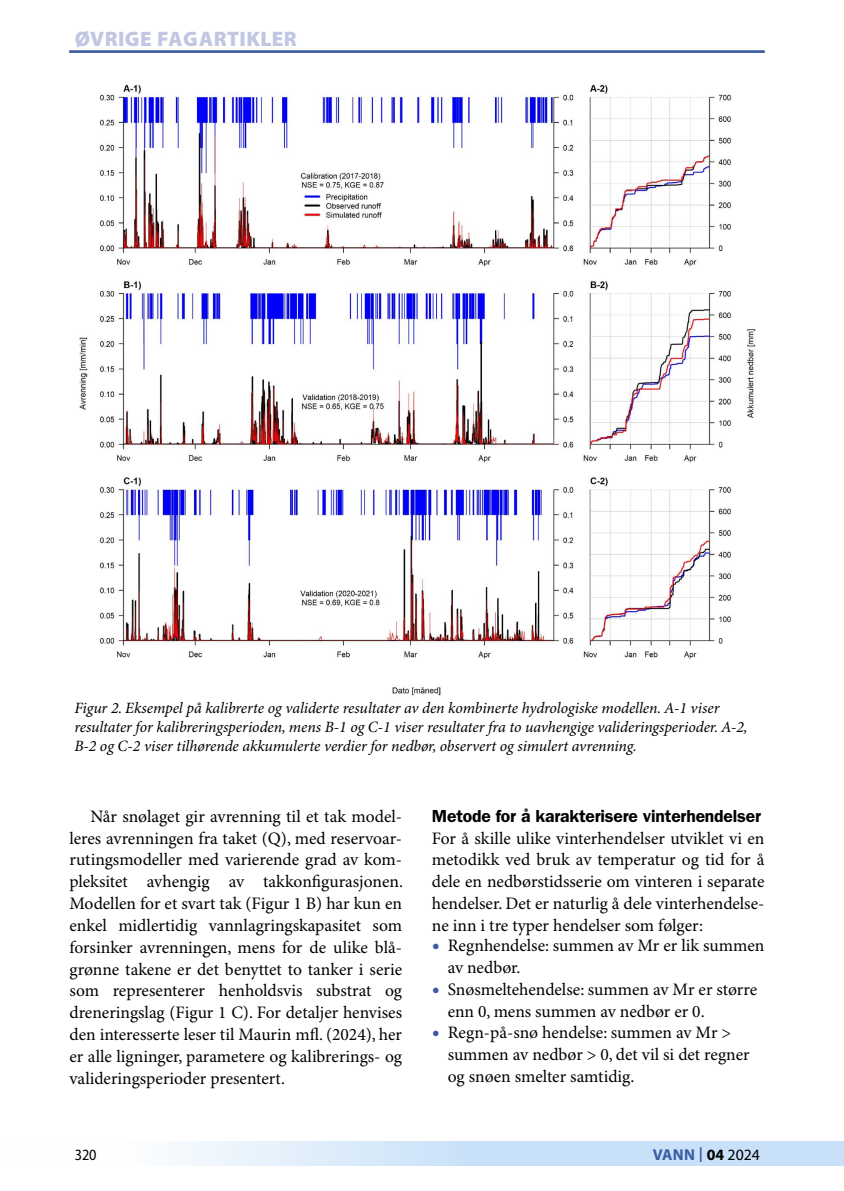
<style>
.page{position:relative;width:844px;height:1191px;background:#fff}
.page>*{position:absolute;margin:0;border:0;box-sizing:border-box;transform-origin:0 0}
.t1{font:900 21px "Myriad Pro";letter-spacing:.02em;color:#c1c7e3}
.t2{font:17.5px/21.9px "Minion Pro";color:#000}
.t3{font:600 17.5px "Franklin Gothic";letter-spacing:-.01em;color:#000}
.t4{font:italic 15.75px/19.2px "Minion Pro";letter-spacing:-.005em;color:#000}
.t5{font:700 15.75px "Myriad Pro";letter-spacing:.01em;color:#3c5ba3}
.t6{font:15.75px "Myriad Pro";color:#000;scale:.9 1}
.s1{font-size:21px;color:#3c5ba3}
.s2{font-weight:400;font-size:21.88px}
.s3{color:#000}
.s4{font-weight:400;color:#000}
</style>
<div class="page">
<svg style="left:180px;top:1141px;width:663px;height:25px;background:#d1e6f9"></svg>
<hr style="left:69px;top:51px;width:695px;height:1px;background:#3c5ba3">
<img style="left:79px;top:84px;width:677px;height:612px">
<p class="t1" style="left:75px;top:27px;width:224px">ØVRIGE FAGARTIKLER</p>
<p class="t1" style="left:75px;top:27px;width:311px">FAGFELLEVURDERT ARTIKLER</p>
<p class="t4" style="left:74px;top:699px;width:674px">Figur 2. Eksempel på kalibrerte og validerte resultater av den kombinerte hydrologiske modellen. A-1 viser resultater for kalibreringsperioden, mens B-1 og C-1 viser resultater fra to uavhengige valideringsperioder. A-2,<br>B-2 og C-2 viser tilhørende akkumulerte verdier for nedbør, observert og simulert avrenning.</p>
<p class="t2" style="left:69px;top:806px;width:335px;text-indent:21px">Når snølaget gir avrenning til et tak model&shy;leres avrenningen fra taket (Q), med reservoar&shy;rutingsmodeller med varierende grad av kom&shy;pleksitet avhengig av takkonfigurasjonen.<br>Modellen for et svart tak (Figur 1 B) har kun en enkel midlertidig vannlagringskapasitet som forsinker avrenningen, mens for de ulike blå&shy;grønne takene er det benyttet to tanker i serie som representerer henholdsvis substrat og dreneringslag (Figur 1 C). For detaljer henvises den interesserte leser til Maurin mfl. (2024), her er alle ligninger, parametere og kalibrerings- og valideringsperioder presentert.</p>
<p class="t3" style="left:432px;top:805px;width:330px">Metode for å karakterisere vinterhendelser</p>
<p class="t2" style="left:432px;top:827px;width:334px;text-align:justify">For å skille ulike vinterhendelser utviklet vi en metodikk ved bruk av temperatur og tid for å dele en nedbørstidsserie om vinteren i separate hendelser. Det er naturlig å dele vinterhendelse&shy;ne inn i tre typer hendelser som følger:</p>
<p class="t2" style="left:447px;top:935px;width:318px;text-indent:-16px"><span class="s1">•</span> Regnhendelse: summen av Mr er lik summen av nedbør.</p>
<p class="t2" style="left:447px;top:979px;width:311px;text-indent:-16px"><span class="s1">•</span> Snøsmeltehendelse: summen av Mr er større enn 0, mens summen av nedbør er 0.</p>
<p class="t2" style="left:447px;top:1022px;width:303px;text-indent:-16px"><span class="s1">•</span> Regn-på-snø hendelse: summen av Mr &gt; summen av nedbør &gt; 0, det vil si det regner og snøen smelter samtidig.</p>
<p class="t6" style="left:75px;top:1146px;width:26px">320</p>
<p class="t5" style="left:652px;top:1146px;width:109px">VANN <span class="s2">I</span> <span class="s3">04</span> <span class="s4">2024</span></p>
</div>
